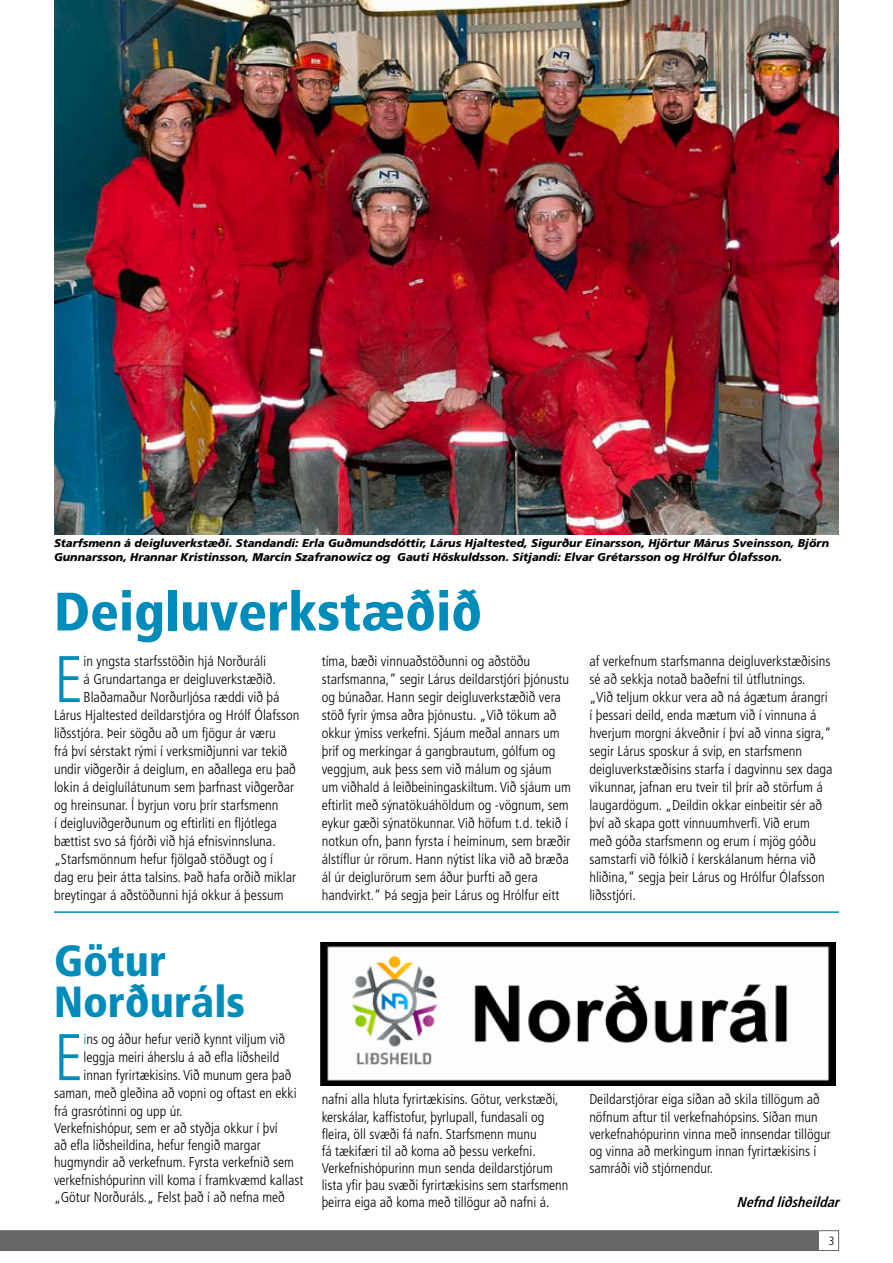
<style>
.page{position:relative;width:893px;height:1263px;background:#fff}
.page>*{position:absolute;margin:0;border:0;box-sizing:border-box;transform-origin:0 0}
.t1{font:300 condensed 65.85px "Frutiger";color:#008cbb}
.t2{font:900 condensed 54px "Frutiger";color:#008cbb}
.t3{font:900 condensed 43.5px/40.5px "Frutiger";color:#008cbb}
.t4{font:300 condensed 14.25px/18px "Frutiger";color:#000}
.t5{font:italic 700 condensed 14.25px "Frutiger";color:#000}
.t6{font:300 condensed 12px "Frutiger";color:#000}
.t7{font:italic 900 11.25px/13.5px "Frutiger";color:#000}
.s1{color:#008cbb}
</style>
<div class="page">
<svg style="left:0;top:1230px;width:839px;height:21px"></svg>
<div style="left:0;top:1231px;width:819px;height:19px;background:#676767"></div>
<hr style="left:54px;top:911px;width:785px;height:2px;background:#008cbb">
<img style="left:54px;top:0;width:784px;height:534px">
<img style="left:320px;top:943px;width:516px;height:142px">
<p class="t7" style="left:54px;top:537px;width:777px">Starfsmenn á deigluverkstæði. Standandi: Erla Guðmundsdóttir, Lárus Hjaltested, Sigurður Einarsson, Hjörtur Márus Sveinsson, Björn<br>Gunnarsson, Hrannar Kristinsson, Marcin Szafranowicz og Gauti Höskuldsson. Sitjandi: Elvar Grétarsson og Hrólfur Ólafsson.</p>
<h2 class="t2" style="left:54px;top:579px;width:430px">Deigluverkstæðið</h2>
<h1 class="t1" style="left:54px;top:642px;width:31px">E</h1>
<p class="t4" style="left:84px;top:652px;width:184px">in yngsta starfsstöðin hjá Norðuráli</p>
<p class="t4" style="left:84px;top:670px;width:194px">á Grundartanga er deigluverkstæðið.</p>
<p class="t4" style="left:84px;top:688px;width:197px">Blaðamaður Norðurljósa ræddi við þá</p>
<p class="t4" style="left:54px;top:706px;width:247px">Lárus Hjaltested deildarstjóra og Hrólf Ólafsson</p>
<p class="t4" style="left:54px;top:724px;width:223px">liðsstjóra. Þeir sögðu að um fjögur ár væru</p>
<p class="t4" style="left:54px;top:742px;width:235px">frá því sérstakt rými í verksmiðjunni var tekið</p>
<p class="t4" style="left:54px;top:760px;width:243px">undir viðgerðir á deiglum, en aðallega eru það</p>
<p class="t4" style="left:54px;top:778px;width:242px">lokin á deigluílátunum sem þarfnast viðgerðar</p>
<p class="t4" style="left:54px;top:796px;width:226px">og hreinsunar. Í byrjun voru þrír starfsmenn</p>
<p class="t4" style="left:54px;top:814px;width:224px">í deigluviðgerðunum og eftirliti en fljótlega</p>
<p class="t4" style="left:54px;top:832px;width:223px">bættist svo sá fjórði við hjá efnisvinnsluna.</p>
<p class="t4" style="left:54px;top:850px;width:221px">„Starfsmönnum hefur fjölgað stöðugt og í</p>
<p class="t4" style="left:54px;top:868px;width:244px">dag eru þeir átta talsins. Það hafa orðið miklar</p>
<p class="t4" style="left:54px;top:886px;width:231px">breytingar á aðstöðunni hjá okkur á þessum</p>
<h3 class="t3" style="left:54px;top:941px;width:192px">Götur<br>Norðuráls</h3>
<h1 class="t1" style="left:54px;top:1020px;width:31px">E</h1>
<p class="t4" style="left:84px;top:1030px;width:203px"><span class="s1">i</span>ns og áður hefur verið kynnt viljum við</p>
<p class="t4" style="left:84px;top:1048px;width:197px">leggja meiri áherslu á að efla liðsheild</p>
<p class="t4" style="left:84px;top:1066px;width:209px">innan fyrirtækisins. Við munum gera það</p>
<p class="t4" style="left:54px;top:1084px;width:244px">saman, með gleðina að vopni og oftast en ekki</p>
<p class="t4" style="left:54px;top:1102px;width:130px">frá grasrótinni og upp úr.</p>
<p class="t4" style="left:54px;top:1119px;width:225px">Verkefnishópur, sem er að styðja okkur í því</p>
<p class="t4" style="left:54px;top:1136px;width:208px">að efla liðsheildina, hefur fengið margar</p>
<p class="t4" style="left:54px;top:1154px;width:241px">hugmyndir að verkefnum. Fyrsta verkefnið sem</p>
<p class="t4" style="left:54px;top:1171px;width:251px">verkefnishópurinn vill koma í framkvæmd kallast</p>
<p class="t4" style="left:54px;top:1188px;width:232px">„Götur Norðuráls.„ Felst það í að nefna með</p>
<p class="t4" style="left:322px;top:652px;width:251px">tíma, bæði vinnuaðstöðunni og aðstöðu starfsmanna,“ segir Lárus deildarstjóri þjónustu og búnaðar. Hann segir deigluverkstæðið vera stöð fyrir ýmsa aðra þjónustu. „Við tökum að okkur ýmiss verkefni. Sjáum meðal annars um þrif og merkingar á gangbrautum, gólfum og veggjum, auk þess sem við málum og sjáum um viðhald á leiðbeiningaskiltum. Við sjáum um eftirlit með sýnatökuáhöldum og -vögnum, sem eykur gæði sýnatökunnar. Við höfum t.d. tekið í notkun ofn, þann fyrsta í heiminum, sem bræðir álstíflur úr rörum. Hann nýtist líka við að bræða ál úr deiglurörum sem áður þurfti að gera handvirkt.“ Þá segja þeir Lárus og Hrólfur eitt</p>
<p class="t4" style="left:589px;top:652px;width:245px">af verkefnum starfsmanna deigluverkstæðisins sé að sekkja notað baðefni til útflutnings. „Við teljum okkur vera að ná ágætum árangri í þessari deild, enda mætum við í vinnuna á hverjum morgni ákveðnir í því að vinna sigra,“ segir Lárus sposkur á svip, en starfsmenn deigluverkstæðisins starfa í dagvinnu sex daga vikunnar, jafnan eru tveir til þrír að störfum á laugardögum. „Deildin okkar einbeitir sér að því að skapa gott vinnuumhverfi. Við erum með góða starfsmenn og erum í mjög góðu samstarfi við fólkið í kerskálanum hérna við hliðina,“ segja þeir Lárus og Hrólfur Ólafsson liðsstjóri.</p>
<p class="t4" style="left:322px;top:1091px;width:248px;line-height:17.1px">nafni alla hluta fyrirtækisins. Götur, verkstæði, kerskálar, kaffistofur, þyrlupall, fundasali og fleira, öll svæði fá nafn. Starfsmenn munu<br>fá tækifæri til að koma að þessu verkefni.<br>Verkefnishópurinn mun senda deildarstjórum lista yfir þau svæði fyrirtækisins sem starfsmenn þeirra eiga að koma með tillögur að nafni á.</p>
<p class="t4" style="left:589px;top:1091px;width:243px;line-height:17.1px">Deildarstjórar eiga síðan að skila tillögum að nöfnum aftur til verkefnahópsins. Síðan mun verkefnahópurinn vinna með innsendar tillögur og vinna að merkingum innan fyrirtækisins í samráði við stjórnendur.</p>
<p class="t5" style="left:736px;top:1194px;width:108px">Nefndliðsheildar</p>
<p class="t6" style="left:829px;top:1234px;width:7px">3</p>
</div>
